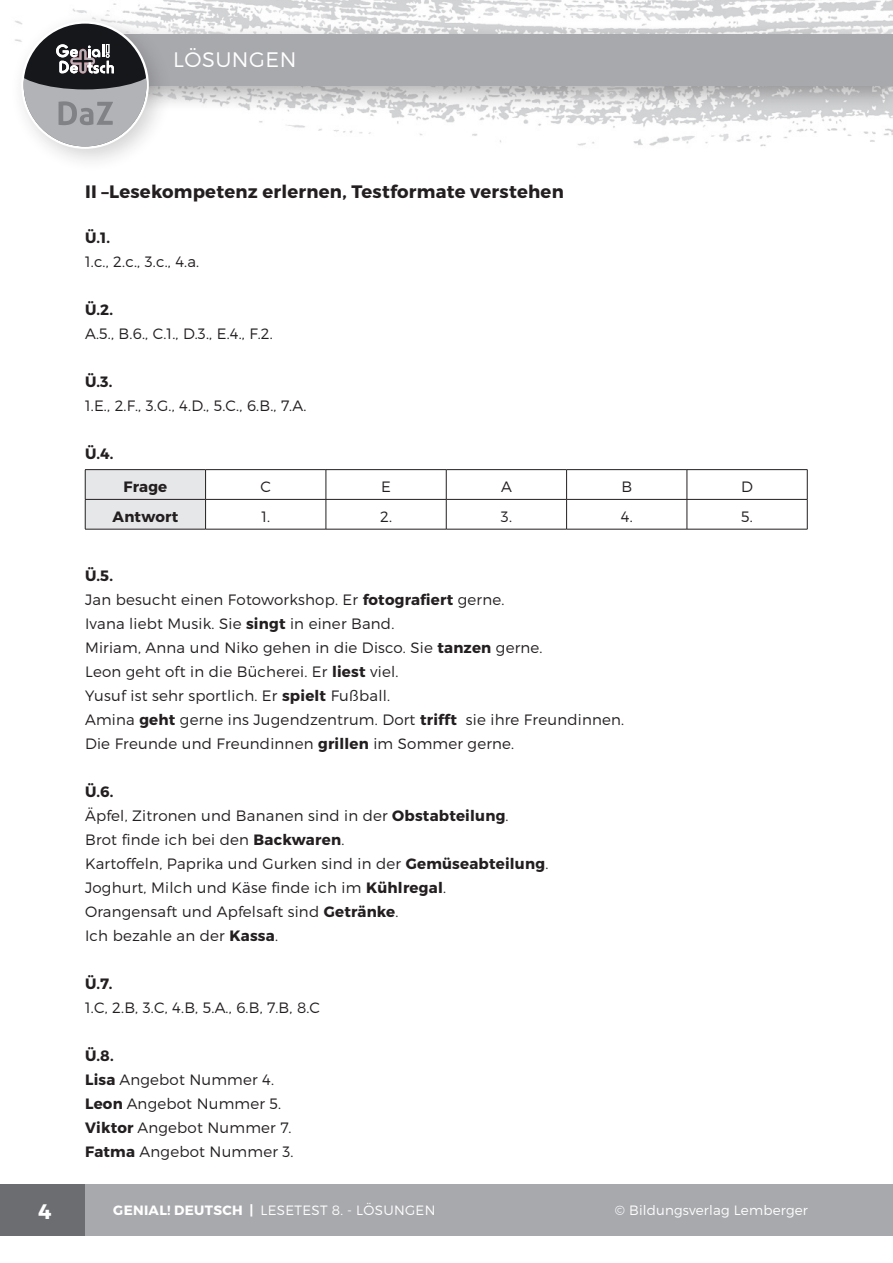
<style>
.page{position:relative;width:893px;height:1263px;background:#fff}
.page>*{position:absolute;margin:0;border:0;box-sizing:border-box;transform-origin:0 0}
.t1{font:300 21px "Montserrat";letter-spacing:.025em;color:#fff}
.t2{font:700 21px "Montserrat";color:#fff}
.t3{font:700 18px "Montserrat";letter-spacing:.015em;color:#231f20}
.t4{font:300 15px/24px "Montserrat";letter-spacing:.015em;color:#231f20}
.t5{font:700 15px "Montserrat";letter-spacing:.015em;color:#231f20}
.t6{font:300 13.5px "Montserrat";letter-spacing:.015em;color:#fff}
.s1{font-weight:700}
</style>
<div class="page">
<img style="left:73px;top:0;width:820px;height:147px">
<div style="left:85px;top:24px;width:808px;height:88px;background:#231f20;opacity:.35"></div>
<div style="left:99px;top:34px;width:794px;height:51px;background:#a8a9ad"></div>
<div style="left:85px;top:1184px;width:808px;height:51px;background:#a8a9ad"></div>
<div style="left:0;top:1184px;width:85px;height:51px;background:#6c6d70"></div>
<div style="left:9px;top:9px;width:164px;height:164px;background:#231f20;opacity:.2"></div>
<svg style="left:22px;top:22px;width:126px;height:126px;background:#414346"></svg>
<svg style="left:24px;top:44px;width:122px;height:102px;background:#8a8b8e"></svg>
<hr style="left:206px;top:469px;width:120px;height:1px;background:#231f20">
<hr style="left:326px;top:469px;width:120px;height:1px;background:#231f20">
<hr style="left:446px;top:469px;width:121px;height:1px;background:#231f20">
<hr style="left:567px;top:469px;width:120px;height:1px;background:#231f20">
<hr style="left:687px;top:469px;width:120px;height:1px;background:#231f20">
<hr style="left:206px;top:499px;width:120px;height:1px;background:#231f20">
<hr style="left:326px;top:499px;width:120px;height:1px;background:#231f20">
<svg style="left:326px;top:470px;width:1px;height:59px"></svg>
<hr style="left:446px;top:499px;width:121px;height:1px;background:#231f20">
<svg style="left:446px;top:470px;width:1px;height:59px"></svg>
<hr style="left:567px;top:499px;width:120px;height:1px;background:#231f20">
<svg style="left:566px;top:470px;width:1px;height:59px"></svg>
<hr style="left:687px;top:499px;width:120px;height:1px;background:#231f20">
<svg style="left:687px;top:470px;width:1px;height:59px"></svg>
<svg style="left:807px;top:470px;width:1px;height:59px"></svg>
<hr style="left:206px;top:529px;width:120px;height:1px;background:#231f20">
<hr style="left:326px;top:529px;width:120px;height:1px;background:#231f20">
<hr style="left:446px;top:529px;width:121px;height:1px;background:#231f20">
<hr style="left:567px;top:529px;width:120px;height:1px;background:#231f20">
<hr style="left:687px;top:529px;width:120px;height:1px;background:#231f20">
<hr style="left:85px;top:469px;width:121px;height:1px;background:#231f20">
<svg style="left:85px;top:470px;width:121px;height:59px;background:#dedfe1"></svg>
<hr style="left:85px;top:529px;width:121px;height:1px;background:#231f20">
<h1 class="t1" style="left:173px;top:47px;width:125px">LÖSUNGEN</h1>
<p class="t3" style="left:85px;top:181px;width:480px">II –Lesekompetenz erlernen, Testformate verstehen</p>
<p class="t5" style="left:85px;top:229px;width:27px">Ü.1.</p>
<p class="t4" style="left:85px;top:250px;width:116px">1.c., 2.c., 3.c., 4.a.</p>
<p class="t5" style="left:85px;top:301px;width:30px">Ü.2.</p>
<p class="t4" style="left:85px;top:322px;width:189px">A.5., B.6., C.1., D.3., E.4., F.2.</p>
<p class="t5" style="left:85px;top:373px;width:29px">Ü.3.</p>
<p class="t4" style="left:85px;top:394px;width:223px">1.E., 2.F., 3.G., 4.D., 5.C., 6.B., 7.A.</p>
<p class="t5" style="left:85px;top:445px;width:30px">Ü.4.</p>
<p class="t5" style="left:123px;top:477px;width:45px">Frage</p>
<p class="t4" style="left:260px;top:474px;width:12px">C</p>
<p class="t4" style="left:381px;top:474px;width:11px">E</p>
<p class="t4" style="left:501px;top:474px;width:12px">A</p>
<p class="t4" style="left:621px;top:474px;width:12px">B</p>
<p class="t4" style="left:741px;top:474px;width:13px">D</p>
<p class="t5" style="left:113px;top:507px;width:67px">Antwort</p>
<p class="t4" style="left:261px;top:504px;width:10px">1.</p>
<p class="t4" style="left:380px;top:504px;width:13px">2.</p>
<p class="t4" style="left:501px;top:504px;width:13px">3.</p>
<p class="t4" style="left:621px;top:504px;width:13px">4.</p>
<p class="t4" style="left:741px;top:504px;width:13px">5.</p>
<p class="t4" style="left:85px;top:563px;width:541px"><span class="s1">Ü.5.<br></span>Jan besucht einen Fotoworkshop. Er <span class="s1">fotografiert</span> gerne.<br>Ivana liebt Musik. Sie <span class="s1">singt</span> in einer Band.<br>Miriam, Anna und Niko gehen in die Disco. Sie <span class="s1">tanzen</span> gerne.<br>Leon geht oft in die Bücherei. Er <span class="s1">liest</span> viel.<br>Yusuf ist sehr sportlich. Er <span class="s1">spielt</span> Fußball.<br>Amina <span class="s1">geht</span> gerne ins Jugendzentrum. Dort <span class="s1">trifft</span> sie ihre Freundinnen.<br>Die Freunde und Freundinnen <span class="s1">grillen</span> im Sommer gerne.</p>
<p class="t4" style="left:85px;top:779px;width:465px"><span class="s1">Ü.6.<br></span>Äpfel, Zitronen und Bananen sind in der <span class="s1">Obstabteilung</span>.<br>Brot finde ich bei den <span class="s1">Backwaren</span>.<br>Kartoffeln, Paprika und Gurken sind in der <span class="s1">Gemüseabteilung</span>.<br>Joghurt, Milch und Käse finde ich im <span class="s1">Kühlregal</span>.<br>Orangensaft und Apfelsaft sind <span class="s1">Getränke</span>.<br>Ich bezahle an der <span class="s1">Kassa</span>.</p>
<p class="t5" style="left:85px;top:974px;width:29px">Ü.7.</p>
<p class="t4" style="left:85px;top:995px;width:237px">1.C, 2.B, 3.C, 4.B, 5.A., 6.B, 7.B, 8.C</p>
<p class="t4" style="left:85px;top:1043px;width:210px"><span class="s1">Ü.8.<br>Lisa</span> Angebot Nummer 4.<br><span class="s1">Leon</span> Angebot Nummer 5.<br><span class="s1">Viktor</span> Angebot Nummer 7.<br><span class="s1">Fatma</span> Angebot Nummer 3.</p>
<h1 class="t2" style="left:38px;top:1198px;width:15px">4</h1>
<p class="t6" style="left:113px;top:1201px;width:324px"><span class="s1">GENIAL! DEUTSCH |</span> LESETEST 8. - LÖSUNGEN</p>
<p class="t6" style="left:615px;top:1201px;width:195px">© Bildungsverlag Lemberger</p>
</div>
